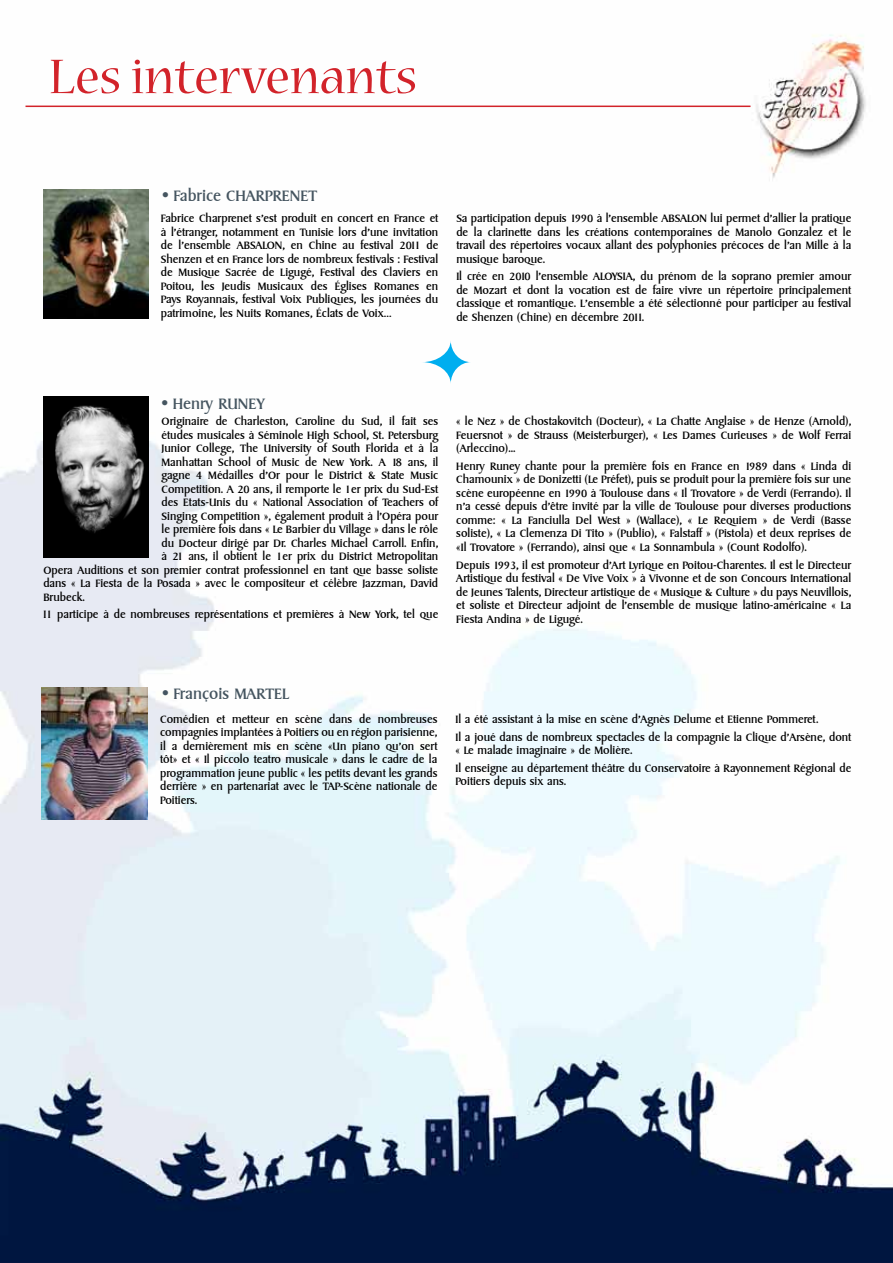
<style>
.page{position:relative;width:893px;height:1263px;background:#fff}
.page>*{position:absolute;margin:0;border:0;box-sizing:border-box;transform-origin:0 0}
.t1{font:54px "Nueva Std";color:#d2232a}
.t2{font:18px "Opera SF";color:#455560}
.t3{font:12.75px/13.5px "Opera SF";color:#000;text-align:justify}
</style>
<div class="page">
<img style="left:0;top:34px;width:893px;height:1229px">
<hr style="left:26px;top:106px;width:724px;height:1px;background:#d2232a">
<img style="left:43px;top:189px;width:105px;height:129px">
<img style="left:42px;top:687px;width:105px;height:133px">
<img style="left:43px;top:397px;width:106px;height:160px">
<svg style="left:422px;top:340px;width:49px;height:44px"></svg>
<h1 class="t1" style="left:49px;top:52px;width:370px">Les intervenants</h1>
<h2 class="t2" style="left:162px;top:186px;width:157px">● Fabrice CHARPRENET</h2>
<p class="t3" style="left:161px;top:212px;width:279px">Fabrice Charprenet s’est produit en concert en France et à l’étranger, notamment en Tunisie lors d’une invitation de l’ensemble ABSALON, en Chine au festival 2011 de Shenzen et en France lors de nombreux festivals : Festival de Musique Sacrée de Ligugé, Festival des Claviers en Poitou, les Jeudis Musicaux des Églises Romanes en Pays Royannais, festival Voix Publiques, les journées du patrimoine, les Nuits Romanes, Éclats de Voix…</p>
<p class="t3" style="left:456px;top:212px;width:396px">Sa participation depuis 1990 à l’ensemble ABSALON lui permet d’allier la pratique de la clarinette dans les créations contemporaines de Manolo Gonzalez et le travail des répertoires vocaux allant des polyphonies précoces de l’an Mille à la musique baroque.</p>
<p class="t3" style="left:456px;top:270px;width:396px">Il crée en 2010 l’ensemble ALOYSIA, du prénom de la soprano premier amour de Mozart et dont la vocation est de faire vivre un répertoire principalement classique et romantique. L’ensemble a été sélectionné pour participer au festival de Shenzen (Chine) en décembre 2011.</p>
<h2 class="t2" style="left:162px;top:393px;width:105px">● Henry RUNEY</h2>
<p class="t3" style="left:162px;top:415px;width:278px">Originaire de Charleston, Caroline du Sud, il fait ses</p>
<p class="t3" style="left:162px;top:428px;width:278px">études musicales à Séminole High School, St. Petersburg</p>
<p class="t3" style="left:162px;top:442px;width:278px">Junior College, The University of South Florida et à la</p>
<p class="t3" style="left:162px;top:455px;width:278px">Manhattan School of Music de New York. A 18 ans, il</p>
<p class="t3" style="left:162px;top:469px;width:278px">gagne 4 Médailles d’Or pour le District &amp; State Music</p>
<p class="t3" style="left:162px;top:482px;width:278px">Competition. A 20 ans, il remporte le 1er prix du Sud-Est</p>
<p class="t3" style="left:162px;top:496px;width:278px">des Etats-Unis du « National Association of Teachers of</p>
<p class="t3" style="left:162px;top:509px;width:278px">Singing Competition », également produit à l’Opéra pour</p>
<p class="t3" style="left:162px;top:523px;width:278px">le première fois dans « Le Barbier du Village » dans le rôle</p>
<p class="t3" style="left:162px;top:536px;width:278px">du Docteur dirigé par Dr. Charles Michael Carroll. Enfin,</p>
<p class="t3" style="left:162px;top:550px;width:278px">à 21 ans, il obtient le 1er prix du District Metropolitan</p>
<p class="t3" style="left:43px;top:563px;width:396px">Opera Auditions et son premier contrat professionnel en tant que basse soliste</p>
<p class="t3" style="left:43px;top:577px;width:396px">dans « La Fiesta de la Posada » avec le compositeur et célèbre Jazzman, David</p>
<p class="t3" style="left:43px;top:590px;width:43px">Brubeck.</p>
<p class="t3" style="left:43px;top:608px;width:396px">I1 participe à de nombreuses représentations et premières à New York, tel que</p>
<p class="t3" style="left:456px;top:415px;width:396px">« le Nez » de Chostakovitch (Docteur), « La Chatte Anglaise » de Henze (Arnold), Feuersnot » de Strauss (Meisterburger), « Les Dames Curieuses » de Wolf Ferrai (Arleccino)...</p>
<p class="t3" style="left:456px;top:460px;width:396px">Henry Runey chante pour la première fois en France en 1989 dans « Linda di Chamounix » de Donizetti (Le Préfet), puis se produit pour la première fois sur une scène européenne en 1990 à Toulouse dans « Il Trovatore » de Verdi (Ferrando). Il n’a cessé depuis d’être invité par la ville de Toulouse pour diverses productions comme: « La Fanciulla Del West » (Wallace), « Le Requiem » de Verdi (Basse soliste), « La Clemenza Di Tito » (Publio), « Falstaff » (Pistola) et deux reprises de «Il Trovatore » (Ferrando), ainsi que « La Sonnambula » (Count Rodolfo).</p>
<p class="t3" style="left:456px;top:558px;width:396px">Depuis 1993, il est promoteur d’Art Lyrique en Poitou-Charentes. Il est le Directeur Artistique du festival « De Vive Voix » à Vivonne et de son Concours International de Jeunes Talents, Directeur artistique de « Musique &amp; Culture » du pays Neuvillois, et soliste et Directeur adjoint de l’ensemble de musique latino-américaine « La Fiesta Andina » de Ligugé.</p>
<h2 class="t2" style="left:162px;top:684px;width:129px">● François MARTEL</h2>
<p class="t3" style="left:160px;top:712px;width:279px">Comédien et metteur en scène dans de nombreuses compagnies implantées à Poitiers ou en région parisienne, il a dernièrement mis en scène «Un piano qu’on sert tôt» et « Il piccolo teatro musicale » dans le cadre de la programmation jeune public « les petits devant les grands derrière » en partenariat avec le TAP-Scène nationale de Poitiers.</p>
<p class="t3" style="left:455px;top:710px;width:397px;line-height:17.7px">Il a été assistant à la mise en scène d’Agnès Delume et Etienne Pommeret.<br>Il a joué dans de nombreux spectacles de la compagnie la Clique d’Arsène, dont</p>
<p class="t3" style="left:455px;top:742px;width:397px;line-height:17.7px">« Le malade imaginaire » de Molière.<br>Il enseigne au département théâtre du Conservatoire à Rayonnement Régional de</p>
<p class="t3" style="left:455px;top:775px;width:112px">Poitiers depuis six ans.</p>
</div>
